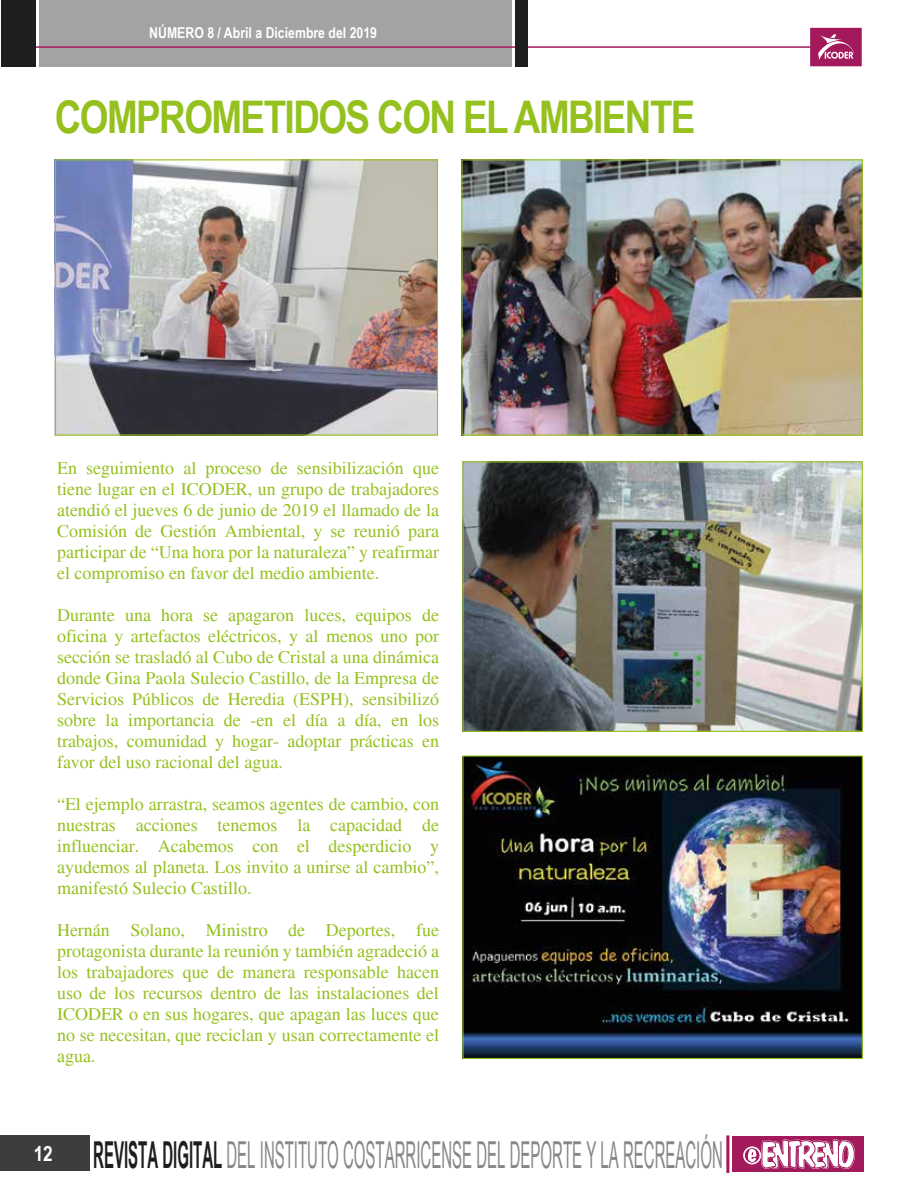
<style>
.page{position:relative;width:918px;height:1188px;background:#fff}
.page>*{position:absolute;margin:0;border:0;box-sizing:border-box;transform-origin:0 0}
.t1{font:700 45px "Arial Narrow";letter-spacing:-.035em;color:#95c11f}
.t2{font:37.2px "Arial Narrow";color:#878787;scale:.49 1}
.t3{font:18px/21px "Times";color:#95c11f;text-align:justify}
.t4{font:700 15px "Arial Narrow";color:#fff}
.s1{font-weight:700;color:#1e1e1c}
</style>
<div class="page">
<div style="left:733px;top:1136px;width:131px;height:36px;background:#a21a5b"></div>
<hr style="left:726px;top:1135px;width:3px;height:38px;background:#a21a5b">
<div style="left:0;top:1135px;width:89px;height:36px;background:#3d3d3b"></div>
<svg style="left:748px;top:1139px;width:107px;height:30px"></svg>
<div style="left:743px;top:1147px;width:18px;height:17px;border:1px solid #fff;border-radius:50%"></div>
<div style="left:744px;top:1148px;width:16px;height:15px;border:1px solid #fff;border-radius:50%"></div>
<div style="left:39px;top:1px;width:473px;height:66px;background:#a4a3a3"></div>
<div style="left:810px;top:28px;width:52px;height:38px;background:#a21a5b;border:2px solid #a21a5b"></div>
<hr style="left:27px;top:46px;width:791px;height:2px;background:#a21a5b">
<div style="left:516px;top:1px;width:12px;height:66px;background:#1e1e1c"></div>
<div style="left:1px;top:1px;width:35px;height:66px;background:#1e1e1c"></div>
<svg style="left:818px;top:34px;width:36px;height:26px"></svg>
<img style="left:57px;top:161px;width:379px;height:273px">
<div style="left:55px;top:159px;width:383px;height:277px;border:1px solid #95c11f"></div>
<img style="left:463px;top:161px;width:398px;height:273px">
<img style="left:464px;top:463px;width:397px;height:267px">
<img style="left:464px;top:757px;width:397px;height:300px">
<div style="left:461px;top:159px;width:402px;height:277px;border:1px solid #95c11f"></div>
<div style="left:462px;top:461px;width:401px;height:271px;border:1px solid #95c11f"></div>
<div style="left:462px;top:755px;width:401px;height:304px;border:1px solid #95c11f"></div>
<p class="t4" style="left:149px;top:21px;width:229px">NÚMERO 8 / Abril a Diciembre del 2019</p>
<h1 class="t1" style="left:55px;top:83px;width:642px">COMPROMETIDOS CON EL AMBIENTE</h1>
<p class="t3" style="left:57px;top:458px;width:384px">En seguimiento al proceso de sensibilización que tiene lugar en el ICODER, un grupo de trabajadores atendió el jueves 6 de junio de 2019 el llamado de la Comisión de Gestión Ambiental, y se reunió para participar de “Una hora por la naturaleza” y reafirmar el compromiso en favor del medio ambiente.</p>
<p class="t3" style="left:57px;top:605px;width:384px">Durante una hora se apagaron luces, equipos de oficina y artefactos eléctricos, y al menos uno por sección se trasladó al Cubo de Cristal a una dinámica donde Gina Paola Sulecio Castillo, de la Empresa de Servicios Públicos de Heredia (ESPH), sensibilizó sobre la importancia de -en el día a día, en los trabajos, comunidad y hogar- adoptar prácticas en favor del uso racional del agua.</p>
<p class="t3" style="left:57px;top:794px;width:384px">“El ejemplo arrastra, seamos agentes de cambio, con nuestras acciones tenemos la capacidad de influenciar. Acabemos con el desperdicio y ayudemos al planeta. Los invito a unirse al cambio”, manifestó Sulecio Castillo.</p>
<p class="t3" style="left:57px;top:920px;width:384px">Hernán Solano, Ministro de Deportes, fue protagonista durante la reunión y también agradeció a los trabajadores que de manera responsable hacen uso de los recursos dentro de las instalaciones del ICODER o en sus hogares, que apagan las luces que no se necesitan, que reciclan y usan correctamente el agua.</p>
<h2 class="t2" style="left:34px;top:1128px;width:1408px"><sup>12</sup> <span class="s1">REVISTA DIGITAL</span> DEL INSTITUTO COSTARRICENSE DEL DEPORTE Y LA RECREACIÓN</h2>
</div>
